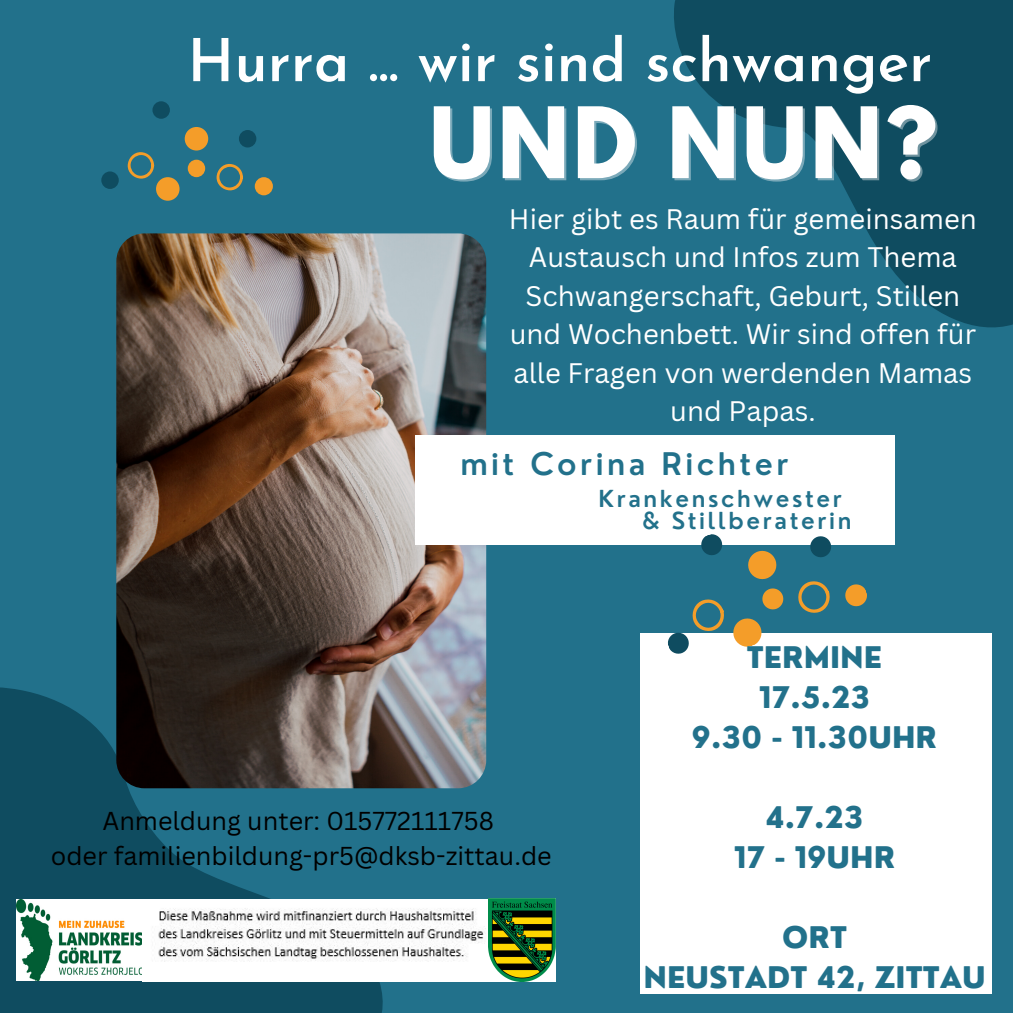
<style>
.page{position:relative;width:1013px;height:1013px;background:#fff}
.page>*{position:absolute;margin:0;border:0;box-sizing:border-box;transform-origin:0 0}
.t1{font:700 87.12px "League Spartan";letter-spacing:.035em;color:#fff}
.t2{font:600 59.25px "Josefin Sans";color:#fff}
.t3{font:600 30.38px "Nourd";letter-spacing:.115em;color:#22718b}
.t4{font:800 29px/40px "Nourd";color:#22718b;text-align:center}
.t5{font:27.5px/38.5px "Canva Sans";color:#fff;text-align:center}
.t6{font:25.25px/35.2px "Canva Sans";color:#000;text-align:center}
.t7{font:600 22.88px/21.5px "Nourd";letter-spacing:.115em;color:#22718b}
</style>
<div class="page">
<div style="left:0;top:0;width:1012px;height:1012px;background:#22718b"></div>
<svg style="left:0;top:687px;width:392px;height:325px;fill:#0f4c60"></svg>
<img style="left:116px;top:233px;width:370px;height:555px;border-radius:28px">
<div style="left:640px;top:632px;width:352px;height:361px;background:#fff"></div>
<svg style="left:674px;top:0;width:338px;height:328px;fill:#0f4c60"></svg>
<div style="left:414px;top:435px;width:480px;height:110px;background:#fff"></div>
<svg style="left:810px;top:536px;width:21px;height:21px"></svg>
<svg style="left:798px;top:581px;width:32px;height:32px"></svg>
<svg style="left:665px;top:534px;width:121px;height:120px"></svg>
<svg style="left:845px;top:584px;width:22px;height:23px"></svg>
<div style="left:239px;top:130px;width:17px;height:17px;background:#0f4c60;border-radius:50%"></div>
<div style="left:101px;top:171px;width:18px;height:18px;background:#0f4c60;border-radius:50%"></div>
<div style="left:152px;top:101px;width:18px;height:18px;background:#0f4c60;border-radius:50%"></div>
<div style="left:188px;top:160px;width:17px;height:17px;background:#f49d29;border-radius:50%"></div>
<div style="left:156px;top:177px;width:23px;height:24px;background:#f49d29;border-radius:50%"></div>
<div style="left:185px;top:127px;width:23px;height:23px;background:#f49d29;border-radius:50%"></div>
<svg style="left:216px;top:164px;width:27px;height:27px"></svg>
<svg style="left:127px;top:152px;width:27px;height:27px"></svg>
<div style="left:255px;top:177px;width:18px;height:18px;background:#f49d29;border-radius:50%"></div>
<img style="left:16px;top:899px;width:473px;height:82px">
<img style="left:489px;top:898px;width:66px;height:83px">
<h2 class="t2" style="left:187px;top:37px;width:746px">Hurra ... wir sind schwanger</h2>
<h1 class="t1" style="left:429px;top:100px;width:509px">UND NUN?</h1>
<p class="t5" style="left:509px;top:199px;width:469px">Hier gibt es Raum für gemeinsamen<br>Austausch und Infos zum Thema<br>Schwangerschaft, Geburt, Stillen und Wochenbett. Wir sind offen für alle Fragen von werdenden Mamas und Papas.</p>
<p class="t3" style="left:460px;top:444px;width:330px">mit Corina Richter</p>
<p class="t7" style="left:642px;top:488px;width:211px;text-indent:-43px">Krankenschwester &amp; Stillberaterin</p>
<p class="t6" style="left:51px;top:802px;width:502px">Anmeldung unter: 015772111758<br>oder familienbildung-pr5@dksb-zittau.de</p>
<p class="t4" style="left:692px;top:637px;width:247px">TERMINE<br>17.5.23<br>9.30 - 11.30UHR</p>
<p class="t4" style="left:734px;top:797px;width:163px">4.7.23<br>17 - 19UHR</p>
<p class="t4" style="left:643px;top:917px;width:344px">ORT<br>NEUSTADT 42, ZITTAU</p>
</div>
